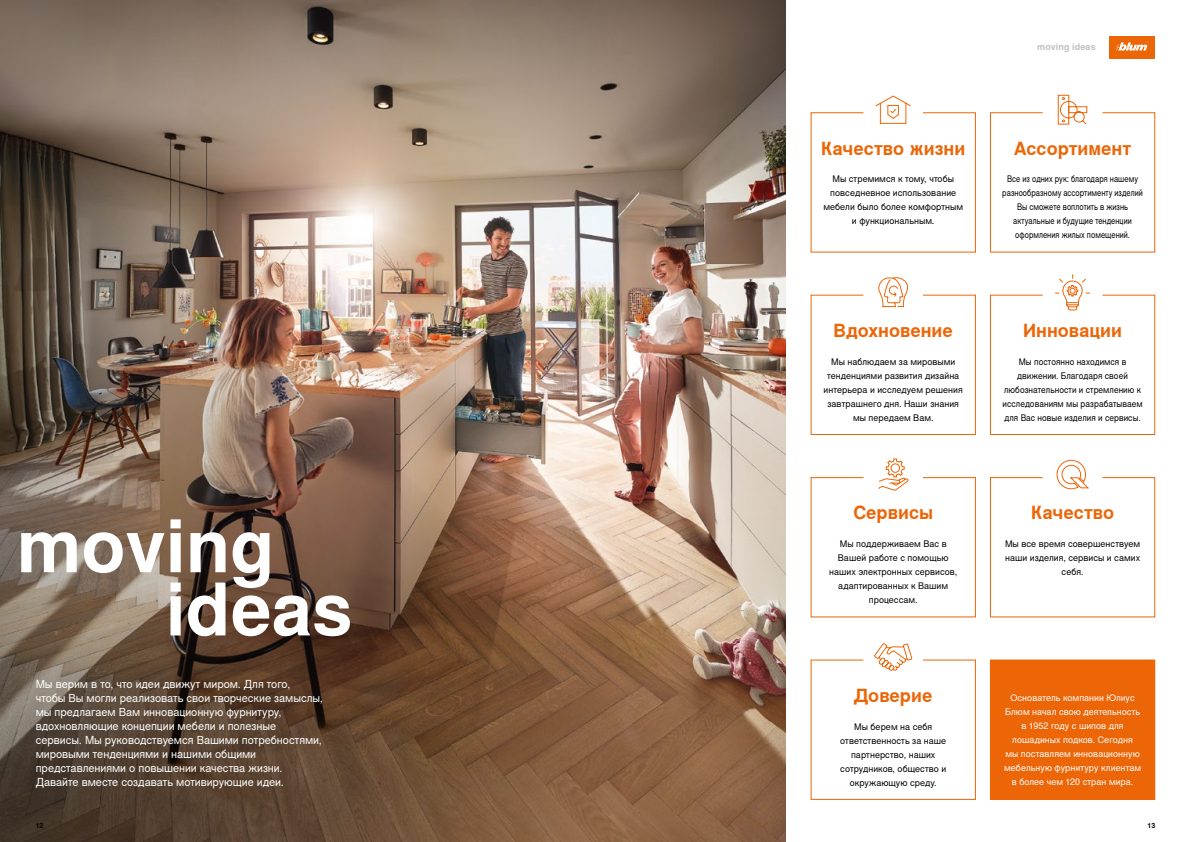
<style>
.page{position:relative;width:1191px;height:842px;background:#fff}
.page>*{position:absolute;margin:0;border:0;box-sizing:border-box;transform-origin:0 0}
.t1{font:700 18px "Nimbus Sans Global";color:#ec6608}
.t2{font:11px/14px "Nimbus Sans Global";letter-spacing:-.005em;color:#fff}
.t3{font:9px/14px "Nimbus Sans Global";letter-spacing:.005em;color:#000;text-align:center}
.t4{font:9px/14px "Nimbus Sans Global";letter-spacing:.005em;color:#fff;text-align:center}
.t5{font:9px/14px "Nimbus Sans Global";letter-spacing:.005em;color:#000;text-align:center;scale:.84 1}
.t6{font:9px/14px "Nimbus Sans Global";letter-spacing:.005em;color:#000;text-align:center;scale:.93 1}
.t7{font:700 9px "Nimbus Sans Global";letter-spacing:.01em;color:#c1c0c0}
.t8{font:700 7px "Nimbus Sans Global";color:#000}
</style>
<div class="page">
<img style="left:0;top:0;width:785px;height:842px">
<div style="left:1109px;top:36px;width:46px;height:23px;background:#ec6608"></div>
<svg style="left:1116px;top:42px;width:32px;height:9px"></svg>
<svg style="left:21px;top:532px;width:56px;height:40px"></svg>
<svg style="left:84px;top:532px;width:80px;height:41px"></svg>
<svg style="left:170px;top:519px;width:11px;height:53px"></svg>
<svg style="left:190px;top:532px;width:35px;height:40px"></svg>
<svg style="left:233px;top:532px;width:36px;height:56px"></svg>
<svg style="left:170px;top:582px;width:11px;height:53px"></svg>
<svg style="left:188px;top:582px;width:37px;height:54px"></svg>
<svg style="left:233px;top:595px;width:117px;height:41px"></svg>
<svg style="left:810px;top:95px;width:166px;height:158px"></svg>
<svg style="left:989px;top:94px;width:166px;height:159px"></svg>
<svg style="left:810px;top:277px;width:166px;height:158px"></svg>
<svg style="left:989px;top:274px;width:166px;height:161px"></svg>
<svg style="left:810px;top:458px;width:166px;height:160px"></svg>
<svg style="left:989px;top:459px;width:166px;height:159px"></svg>
<svg style="left:810px;top:643px;width:166px;height:157px"></svg>
<div style="left:990px;top:660px;width:164px;height:139px;background:#ec6608"></div>
<div style="left:990px;top:659px;width:165px;height:141px;border:1px solid #ec6608"></div>
<p class="t2" style="left:36px;top:677px;width:289px">Мы верим в то, что идеи движут миром. Для того, чтобы Вы могли реализовать свои творческие замыслы, мы предлагаем Вам инновационную фурнитуру, вдохновляющие концепции мебели и полезные сервисы. Мы руководствуемся Вашими потребностями, мировыми тенденциями и нашими общими представлениями о повышении качества жизни.<br>Давайте вместе создавать мотивирующие идеи.</p>
<p class="t7" style="left:1037px;top:42px;width:60px">moving ideas</p>
<p class="t1" style="left:821px;top:138px;width:146px">Качество жизни</p>
<p class="t1" style="left:1014px;top:138px;width:119px">Ассортимент</p>
<p class="t3" style="left:823px;top:172px;width:141px">Мы стремимся к тому, чтобы повседневное использование мебели было более комфортным и функциональным.</p>
<p class="t5" style="left:1002px;top:172px;width:169px">Все из одних рук: благодаря нашему разнообразному ассортименту изделий<br>Вы сможете воплотить в жизнь актуальные и будущие тенденции оформления жилых помещений.</p>
<p class="t1" style="left:833px;top:320px;width:121px">Вдохновение</p>
<p class="t1" style="left:1023px;top:320px;width:100px">Инновации</p>
<p class="t3" style="left:823px;top:355px;width:141px">Мы наблюдаем за мировыми тенденциями развития дизайна интерьера и исследуем решения завтрашнего дня. Наши знания мы передаем Вам.</p>
<p class="t6" style="left:1002px;top:355px;width:152px">Мы постоянно находимся в движении. Благодаря своей любознательности и стремлению к исследованиям мы разрабатываем для Вас новые изделия и сервисы.</p>
<p class="t1" style="left:853px;top:503px;width:81px">Сервисы</p>
<p class="t1" style="left:1031px;top:503px;width:84px">Качество</p>
<p class="t3" style="left:829px;top:537px;width:130px">Мы поддерживаем Вас в<br>Вашей работе с помощью наших электронных сервисов, адаптированных к Вашим процессам.</p>
<p class="t3" style="left:1005px;top:537px;width:137px">Мы все время совершенствуем наши изделия, сервисы и самих себя.</p>
<p class="t1" style="left:854px;top:685px;width:80px">Доверие</p>
<p class="t4" style="left:1004px;top:691px;width:138px">Основатель компании Юлиус<br>Блюм начал свою деятельность в 1952 году с шипов для лошадиных подков. Сегодня<br>мы поставляем инновационную мебельную фурнитуру клиентам в более чем 120 стран мира.</p>
<p class="t3" style="left:840px;top:720px;width:108px">Мы берем на себя ответственность за наше партнерство, наших сотрудников, общество и окружающую среду.</p>
<p class="t8" style="left:36px;top:821px;width:9px">12</p>
<p class="t8" style="left:1147px;top:821px;width:9px">13</p>
</div>
